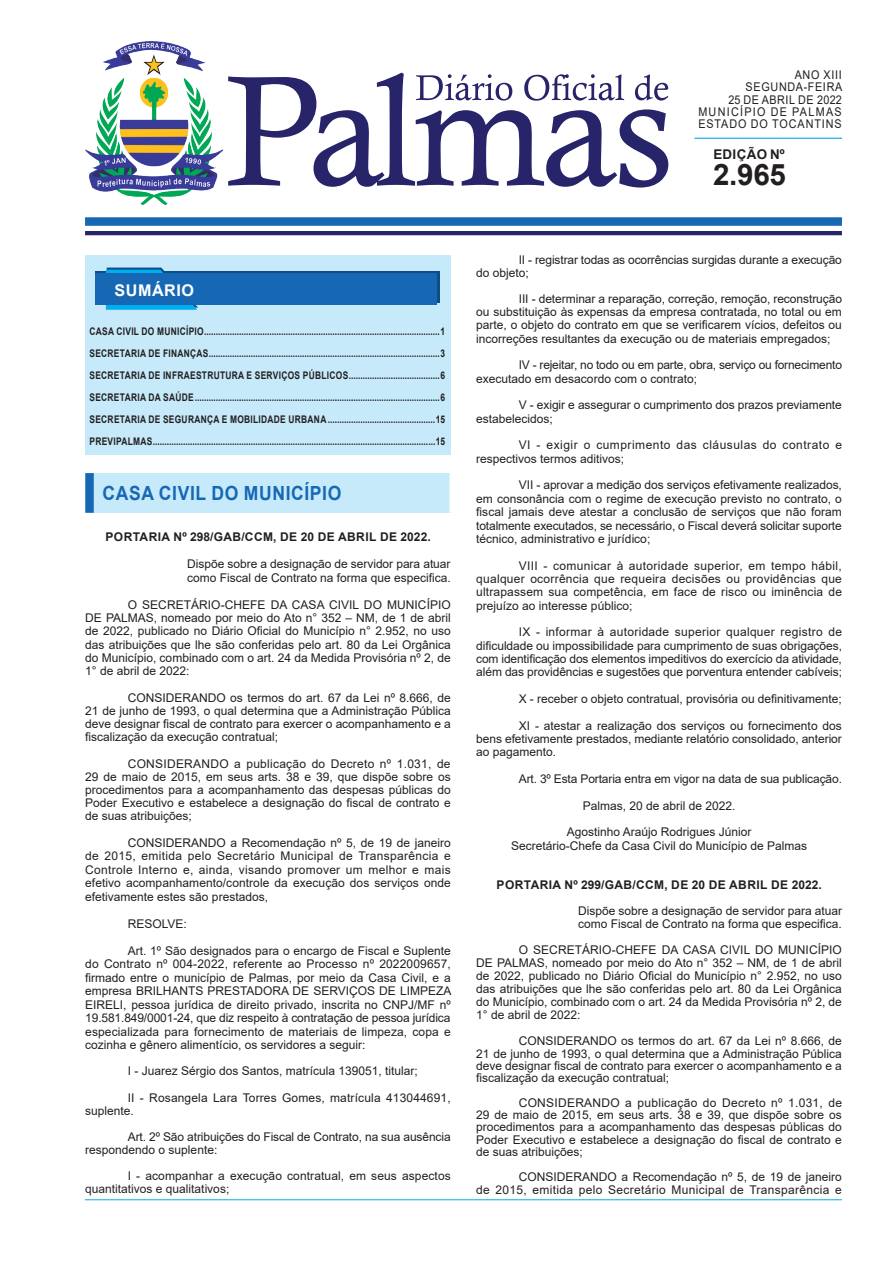
<style>
.page{position:relative;width:893px;height:1263px;background:#fff}
.page>*{position:absolute;margin:0;border:0;box-sizing:border-box;transform-origin:0 0}
.t1{font:700 29.55px "Arial";color:#231f20}
.t2{font:700 19.5px "Arial";letter-spacing:.035em;color:#1768b4;scale:.9 1}
.t3{font:700 16.2px "Arial";letter-spacing:.035em;color:#fff}
.t4{font:700 13.35px "Arial";letter-spacing:.025em;color:#231f20}
.t5{font:12px/13.4px "Arial";color:#231f20;text-align:justify}
.t6{font:12px/12.5px "Arial";letter-spacing:.025em;color:#231f20;text-align:right}
.t7{font:700 12px "Arial";letter-spacing:.035em;color:#231f20}
.t8{font:12px/13.4px "Arial";letter-spacing:.04em;color:#231f20}
.t9{font:12px/12.3px "Arial";letter-spacing:.065em;color:#231f20;text-align:right;scale:.9 1}
.t10{font:700 10.5px/22px "Arial";letter-spacing:.035em;color:#231f20;text-align:justify;scale:.8 1}
</style>
<div class="page">
<div style="left:85px;top:256px;width:366px;height:199px;background:#c6eafa"></div>
<div style="left:85px;top:217px;width:757px;height:9px;background:#1768b4"></div>
<hr style="left:85px;top:231px;width:757px;height:4px;background:#28246a">
<hr style="left:694px;top:138px;width:148px;height:1px;background:#00aeef">
<svg style="left:228px;top:73px;width:440px;height:115px"></svg>
<svg style="left:96px;top:272px;width:344px;height:31px"></svg>
<svg style="left:106px;top:268px;width:92px;height:42px"></svg>
<div style="left:96px;top:274px;width:341px;height:31px;background:#1768b4"></div>
<img style="left:85px;top:41px;width:138px;height:164px">
<hr style="left:85px;top:1199px;width:757px;height:1px;background:#00aeef">
<div style="left:90px;top:473px;width:364px;height:40px;background:#c6eafa"></div>
<div style="left:85px;top:473px;width:9px;height:40px;background:#1768b4"></div>
<div style="left:449px;top:473px;width:9px;height:40px;background:#fff"></div>
<p class="t9" style="left:698px;top:69px;width:162px">ANO XIII<br>SEGUNDA-FEIRA<br>25 DE ABRIL DE 2022<br>MUNICÍPIO DE PALMAS<br>ESTADO DO TOCANTINS</p>
<h1 class="t1" style="left:713px;top:154px;width:74px">2.965</h1>
<p class="t4" style="left:713px;top:145px;width:73px">EDIÇÃO Nº</p>
<h3 class="t3" style="left:114px;top:279px;width:81px">SUMÁRIO</h3>
<p class="t10" style="left:89px;top:320px;width:446px">CASA CIVIL DO MUNICÍPIO.....................................................................................................1<br>SECRETARIA DE FINANÇAS...................................................................................................3<br>SECRETARIA DE INFRAESTRUTURA E SERVIÇOS PÚBLICOS.......................................6<br>SECRETARIA DA SAÚDE.........................................................................................................6<br>SECRETARIA DE SEGURANÇA E MOBILIDADE URBANA ..............................................15<br>PREVIPALMAS.........................................................................................................................15</p>
<h2 class="t2" style="left:103px;top:479px;width:267px">CASA CIVIL DO MUNICÍPIO</h2>
<p class="t7" style="left:105px;top:529px;width:327px">PORTARIA Nº 298/GAB/CCM, DE 20 DE ABRIL DE 2022.</p>
<p class="t5" style="left:187px;top:557px;width:265px">Dispõe sobre a designação de servidor para atuar como Fiscal de Contrato na forma que especifica.</p>
<p class="t5" style="left:85px;top:597px;width:367px;text-indent:43px">O SECRETÁRIO-CHEFE DA CASA CIVIL DO MUNICÍPIO DE PALMAS, nomeado por meio do Ato n° 352 – NM, de 1 de abril de 2022, publicado no Diário Oficial do Município n° 2.952, no uso das atribuições que lhe são conferidas pelo art. 80 da Lei Orgânica do Município, combinado com o art. 24 da Medida Provisória nº 2, de 1° de abril de 2022:</p>
<p class="t5" style="left:85px;top:691px;width:367px;text-indent:43px">CONSIDERANDO os termos do art. 67 da Lei nº 8.666, de 21 de junho de 1993, o qual determina que a Administração Pública deve designar fiscal de contrato para exercer o acompanhamento e a fiscalização da execução contratual;</p>
<p class="t5" style="left:85px;top:757px;width:367px;text-indent:43px">CONSIDERANDO a publicação do Decreto nº 1.031, de 29 de maio de 2015, em seus arts. 38 e 39, que dispõe sobre os procedimentos para a acompanhamento das despesas públicas do Poder Executivo e estabelece a designação do fiscal de contrato e de suas atribuições;</p>
<p class="t5" style="left:85px;top:836px;width:367px;text-indent:43px">CONSIDERANDO a Recomendação nº 5, de 19 de janeiro de 2015, emitida pelo Secretário Municipal de Transparência e Controle Interno e, ainda, visando promover um melhor e mais efetivo acompanhamento/controle da execução dos serviços onde efetivamente estes são prestados,</p>
<p class="t5" style="left:128px;top:917px;width:61px">RESOLVE:</p>
<p class="t5" style="left:85px;top:944px;width:368px;text-indent:43px">Art. 1º São designados para o encargo de Fiscal e Suplente do Contrato nº 004-2022, referente ao Processo nº 2022009657, firmado entre o município de Palmas, por meio da Casa Civil, e a empresa BRILHANTS PRESTADORA DE SERVIÇOS DE LIMPEZA EIRELI, pessoa jurídica de direito privado, inscrita no CNPJ/MF nº 19.581.849/0001-24, que diz respeito à contratação de pessoa jurídica especializada para fornecimento de materiais de limpeza, copa e cozinha e gênero alimentício, os servidores a seguir:</p>
<p class="t5" style="left:128px;top:1064px;width:292px">I - Juarez Sérgio dos Santos, matrícula 139051, titular;</p>
<p class="t5" style="left:85px;top:1091px;width:367px;text-indent:43px">II - Rosangela Lara Torres Gomes, matrícula 413044691, suplente.</p>
<p class="t5" style="left:85px;top:1130px;width:367px;line-height:12.9px;text-indent:43px">Art. 2º São atribuições do Fiscal de Contrato, na sua ausência respondendo o suplente:</p>
<p class="t5" style="left:85px;top:1169px;width:367px;text-indent:43px">I - acompanhar a execução contratual, em seus aspectos quantitativos e qualitativos;</p>
<p class="t5" style="left:476px;top:253px;width:367px;text-indent:43px">II - registrar todas as ocorrências surgidas durante a execução do objeto;</p>
<p class="t5" style="left:476px;top:292px;width:367px;text-indent:43px">III - determinar a reparação, correção, remoção, reconstrução ou substituição às expensas da empresa contratada, no total ou em parte, o objeto do contrato em que se verificarem vícios, defeitos ou incorreções resultantes da execução ou de materiais empregados;</p>
<p class="t5" style="left:476px;top:358px;width:367px;text-indent:43px">IV - rejeitar, no todo ou em parte, obra, serviço ou fornecimento executado em desacordo com o contrato;</p>
<p class="t5" style="left:476px;top:398px;width:367px;text-indent:43px">V - exigir e assegurar o cumprimento dos prazos previamente estabelecidos;</p>
<p class="t8" style="left:476px;top:438px;width:367px;text-indent:43px">VI - exigir o cumprimento das cláusulas do contrato e respectivos termos aditivos;</p>
<p class="t5" style="left:476px;top:478px;width:367px;text-indent:43px">VII - aprovar a medição dos serviços efetivamente realizados, em consonância com o regime de execução previsto no contrato, o fiscal jamais deve atestar a conclusão de serviços que não foram totalmente executados, se necessário, o Fiscal deverá solicitar suporte técnico, administrativo e jurídico;</p>
<p class="t5" style="left:476px;top:559px;width:367px;text-indent:43px">VIII - comunicar à autoridade superior, em tempo hábil, qualquer ocorrência que requeira decisões ou providências que ultrapassem sua competência, em face de risco ou iminência de prejuízo ao interesse público;</p>
<p class="t5" style="left:476px;top:625px;width:367px;text-indent:43px">IX - informar à autoridade superior qualquer registro de dificuldade ou impossibilidade para cumprimento de suas obrigações, com identificação dos elementos impeditivos do exercício da atividade, além das providências e sugestões que porventura entender cabíveis;</p>
<p class="t5" style="left:519px;top:692px;width:325px">X - receber o objeto contratual, provisória ou definitivamente;</p>
<p class="t5" style="left:476px;top:719px;width:367px;text-indent:43px">XI - atestar a realização dos serviços ou fornecimento dos bens efetivamente prestados, mediante relatório consolidado, anterior ao pagamento.</p>
<p class="t5" style="left:519px;top:772px;width:325px">Art. 3º Esta Portaria entra em vigor na data de sua publicação.</p>
<p class="t5" style="left:583px;top:799px;width:154px">Palmas, 20 de abril de 2022.</p>
<p class="t5" style="left:511px;top:825px;width:298px;text-align:center">Agostinho Araújo Rodrigues Júnior<br>Secretário-Chefe da Casa Civil do Município de Palmas</p>
<p class="t7" style="left:497px;top:876px;width:327px">PORTARIA Nº 299/GAB/CCM, DE 20 DE ABRIL DE 2022.</p>
<p class="t5" style="left:578px;top:904px;width:265px">Dispõe sobre a designação de servidor para atuar como Fiscal de Contrato na forma que especifica.</p>
<p class="t5" style="left:476px;top:943px;width:367px;text-indent:43px">O SECRETÁRIO-CHEFE DA CASA CIVIL DO MUNICÍPIO DE PALMAS, nomeado por meio do Ato n° 352 – NM, de 1 de abril de 2022, publicado no Diário Oficial do Município n° 2.952, no uso das atribuições que lhe são conferidas pelo art. 80 da Lei Orgânica do Município, combinado com o art. 24 da Medida Provisória nº 2, de 1° de abril de 2022:</p>
<p class="t5" style="left:476px;top:1035px;width:367px;line-height:12.3px;text-indent:43px">CONSIDERANDO os termos do art. 67 da Lei nº 8.666, de 21 de junho de 1993, o qual determina que a Administração Pública deve designar fiscal de contrato para exercer o acompanhamento e a fiscalização da execução contratual;</p>
<p class="t5" style="left:476px;top:1096px;width:367px;line-height:12.3px;text-indent:43px">CONSIDERANDO a publicação do Decreto nº 1.031, de 29 de maio de 2015, em seus arts. 38 e 39, que dispõe sobre os procedimentos para a acompanhamento das despesas públicas do Poder Executivo e estabelece a designação do fiscal de contrato e de suas atribuições;</p>
<p class="t6" style="left:476px;top:1170px;width:367px">CONSIDERANDO a Recomendação nº 5, de 19 de janeiro<br>de 2015, emitida pelo Secretário Municipal de Transparência e</p>
</div>
